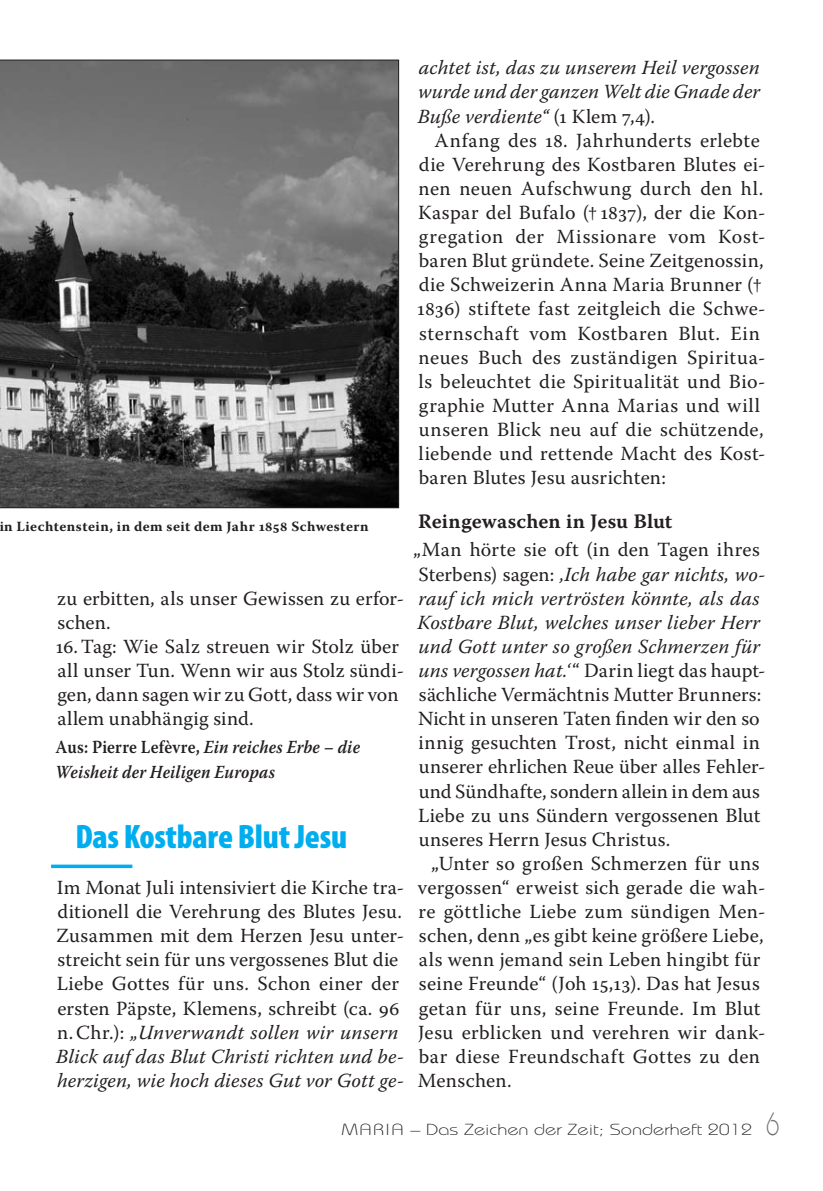
<style>
.page{position:relative;width:823px;height:1191px;background:#fff}
.page>*{position:absolute;margin:0;border:0;box-sizing:border-box;transform-origin:0 0}
.t1{font:900 condensed 34px "Myriad Pro";letter-spacing:-.01em;color:#00aeef}
.t2{font:20.4px "Warnock Pro Semibold Capt";letter-spacing:.005em;color:#231f20}
.t3{font:20px/24.2px "Warnock Pro";letter-spacing:.015em;color:#231f20}
.t4{font:italic 20px/24.2px "Warnock Pro";letter-spacing:.005em;color:#231f20;text-align:justify}
.t5{font:italic 600 18.4px/24.2px "Warnock Pro";letter-spacing:.01em;color:#231f20;scale:.9 1}
.t6{font:300 16px "Bauhaus";color:#231f20;scale:1.25 1}
.t7{font:700 14px "Warnock Pro";letter-spacing:.03em;color:#231f20}
.s1{font-style:normal}
.s2{font-style:italic}
.s3{font-size:32px;color:#6c6d70}
</style>
<div class="page">
<svg style="left:51px;top:864px;width:81px;height:4px"></svg>
<svg style="left:0;top:60px;width:399px;height:448px;background:#626262"></svg>
<p class="t7" style="left:-1px;top:518px;width:370px">in Liechtenstein, in dem seit dem Jahr 1858 Schwestern</p>
<p class="t3" style="left:56px;top:586px;width:350px">zu erbitten, als unser Gewissen zu erfor&shy;schen.<br>16.Tag: Wie Salz streuen wir Stolz über all unser Tun. Wenn wir aus Stolz sündi&shy;gen, dann sagen wir zu Gott, dass wir von allem unabhängig sind.</p>
<p class="t5" style="left:55px;top:735px;width:340px"><span class="s1">Aus: Pierre Lefèvre,</span> Ein reiches Erbe – die<br>Weisheit der Heiligen Europas</p>
<h1 class="t1" style="left:76px;top:817px;width:273px">Das Kostbare Blut Jesu</h1>
<p class="t3" style="left:56px;top:875px;width:349px">Im Monat Juli intensiviert die Kirche tra&shy;ditionell die Verehrung des Blutes Jesu.<br>Zusammen mit dem Herzen Jesu unter&shy;streicht sein für uns vergossenes Blut die Liebe Gottes für uns. Schon einer der ersten Päpste, Klemens, schreibt (ca. 96 n.Chr.): <span class="s2">„Unverwandt sollen wir unsern Blick auf das Blut Christi richten und be&shy;herzigen, wie hoch dieses Gut vor Gott ge-</span></p>
<p class="t4" style="left:417px;top:55px;width:344px">achtet ist, das zu unserem Heil vergossen wurde und der ganzen Welt die Gnade der Buße verdiente“ <span class="s1">(1 Klem 7,4).</span></p>
<p class="t3" style="left:417px;top:128px;width:350px;text-indent:17px">Anfang des 18. Jahrhunderts erlebte die Verehrung des Kostbaren Blutes ei&shy;nen neuen Aufschwung durch den hl.<br>Kaspar del Bufalo († 1837), der die Kon&shy;gregation der Missionare vom Kost&shy;baren Blut gründete. Seine Zeitgenossin, die Schweizerin Anna Maria Brunner († 1836) stiftete fast zeitgleich die Schwe&shy;sternschaft vom Kostbaren Blut. Ein neues Buch des zuständigen Spiritua&shy;ls beleuchtet die Spiritualität und Bio&shy;graphie Mutter Anna Marias und will unseren Blick neu auf die schützende, liebende und rettende Macht des Kost&shy;baren Blutes Jesu ausrichten:</p>
<p class="t2" style="left:418px;top:509px;width:255px">Reingewaschen in Jesu Blut</p>
<p class="t3" style="left:413px;top:537px;width:354px">„Man hörte sie oft (in den Tagen ihres Sterbens) sagen: <span class="s2">‚Ich habe gar nichts, wo&shy;rauf ich mich vertrösten könnte, als das Kostbare Blut, welches unser lieber Herr und Gott unter so großen Schmerzen für uns vergossen hat.‘</span>“ Darin liegt das haupt&shy;sächliche Vermächtnis Mutter Brunners:<br>Nicht in unseren Taten finden wir den so innig gesuchten Trost, nicht einmal in unserer ehrlichen Reue über alles Fehler&shy;und Sündhafte, sondern allein in dem aus Liebe zu uns Sündern vergossenen Blut unseres Herrn Jesus Christus.</p>
<p class="t3" style="left:417px;top:851px;width:349px;text-indent:13px">„Unter so großen Schmerzen für uns vergossen“ erweist sich gerade die wah&shy;re göttliche Liebe zum sündigen Men&shy;schen, denn „es gibt keine größere Liebe, als wenn jemand sein Leben hingibt für seine Freunde“ (Joh 15,13). Das hat Jesus getan für uns, seine Freunde. Im Blut Jesu erblicken und verehren wir dank&shy;bar diese Freundschaft Gottes zu den Menschen.</p>
<p class="t6" style="left:341px;top:1120px;width:352px">MARIA – Das Zeichen der Zeit; Sonderheft 2012 <span class="s3">6</span></p>
</div>
